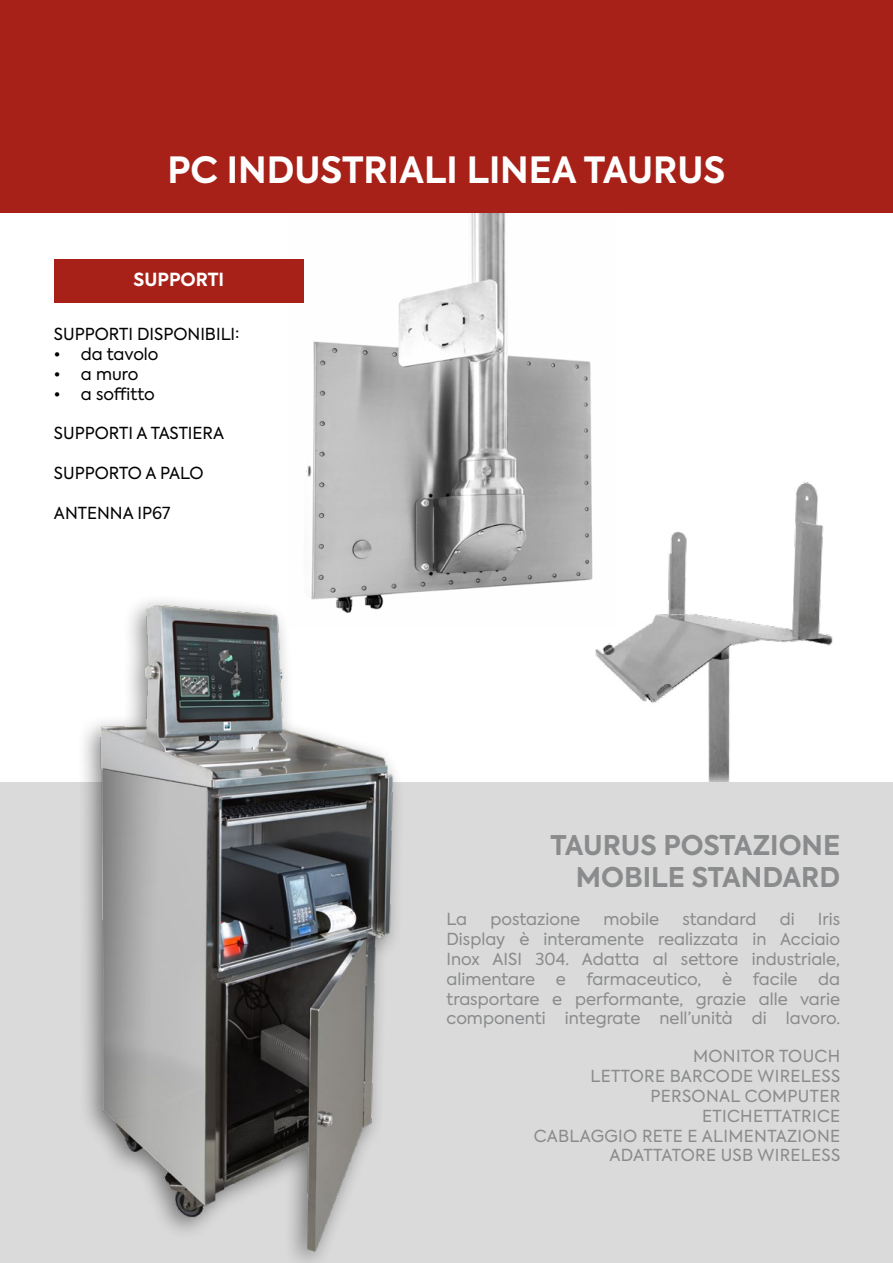
<style>
.page{position:relative;width:893px;height:1263px;background:#fff}
.page>*{position:absolute;margin:0;border:0;box-sizing:border-box;transform-origin:0 0}
.t1{font:700 36px "Axiforma";color:#fff}
.t2{font:700 27px/32.4px "Axiforma";color:#8a8b8c;text-align:right}
.t3{font:700 18px "Axiforma";color:#fff}
.t4{font:16.5px/19.8px "Axiforma";letter-spacing:.015em;color:#8a8b8c;text-align:justify}
.t5{font:16.5px "Axiforma";color:#000}
</style>
<div class="page">
<img style="left:289px;top:213px;width:303px;height:379px">
<img style="left:589px;top:478px;width:250px;height:305px">
<div style="left:0;top:0;width:893px;height:213px;background:#a72119"></div>
<div style="left:54px;top:259px;width:250px;height:43px;background:#a72119"></div>
<div style="left:0;top:783px;width:893px;height:480px;background:#dadada"></div>
<div style="left:76px;top:593px;width:329px;height:670px;background:#000;opacity:.46"></div>
<img style="left:83px;top:590px;width:335px;height:673px">
<h1 class="t1" style="left:168px;top:145px;width:559px">PC INDUSTRIALI LINEA TAURUS</h1>
<p class="t3" style="left:134px;top:267px;width:92px">SUPPORTI</p>
<p class="t5" style="left:54px;top:324px;width:187px">SUPPORTI DISPONIBILI:</p>
<p class="t5" style="left:54px;top:344px;width:106px">• da tavolo</p>
<p class="t5" style="left:54px;top:363px;width:86px">• a muro</p>
<p class="t5" style="left:54px;top:383px;width:102px">• a soffitto</p>
<p class="t5" style="left:54px;top:423px;width:172px">SUPPORTI A TASTIERA</p>
<p class="t5" style="left:54px;top:462px;width:151px">SUPPORTO A PALO</p>
<p class="t5" style="left:54px;top:502px;width:118px">ANTENNA IP67</p>
<h2 class="t2" style="left:550px;top:829px;width:291px">TAURUS POSTAZIONE<br>MOBILE STANDARD</h2>
<p class="t4" style="left:446px;top:910px;width:22px">La</p>
<p class="t4" style="left:490px;top:910px;width:91px">postazione</p>
<p class="t4" style="left:603px;top:910px;width:57px">mobile</p>
<p class="t4" style="left:682px;top:910px;width:76px">standard</p>
<p class="t4" style="left:780px;top:910px;width:16px">di</p>
<p class="t4" style="left:446px;top:910px;width:395px;text-indent:371px">Iris Display è interamente realizzata in Acciaio Inox AISI 304. Adatta al settore industriale, alimentare e farmaceutico, è facile da trasportare e performante, grazie alle varie componenti integrate nell’unità di lavoro.</p>
<p class="t4" style="left:534px;top:1047px;width:308px;text-align:right">MONITOR TOUCH<br>LETTORE BARCODE WIRELESS<br>PERSONAL COMPUTER<br>ETICHETTATRICE<br>CABLAGGIO RETE E ALIMENTAZIONE<br>ADATTATORE USB WIRELESS</p>
</div>
